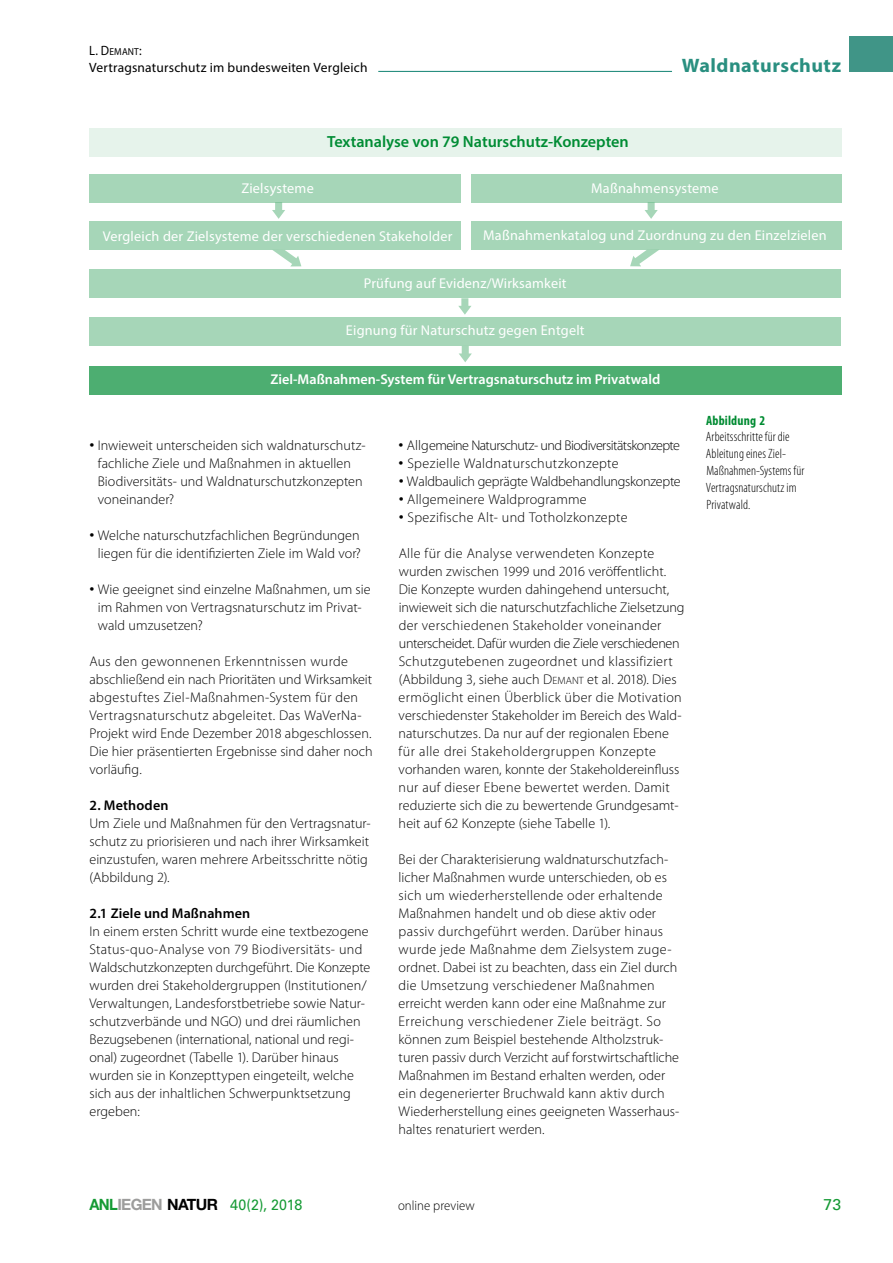
<style>
.page{position:relative;width:893px;height:1263px;background:#fff}
.page>*{position:absolute;margin:0;border:0;box-sizing:border-box;transform-origin:0 0}
.t1{font:700 19.5px "Myriad Pro";letter-spacing:.025em;color:#298f80}
.t2{font:600 16.2px "Myriad Pro";color:#008c34}
.t3{font:15.75px "Univers LT Std";color:#159a34}
.t4{font:15px "Univers LT Std";letter-spacing:-.005em;color:#159a34;scale:.95 1}
.t5{font:14.25px "Myriad Pro";letter-spacing:.015em;color:#fff}
.t6{font:600 14.25px "Myriad Pro";color:#fff}
.P1__Fließtext_2Sp{font:300 14.1px/18px "Myriad Pro";letter-spacing:.005em;color:#000}
.P1__Fließtext_2Sp-2{font:300 14.1px "Myriad Pro";letter-spacing:.025em;color:#000}
.P1__Fließtext_2Sp-3{font:300 14.1px "Myriad Pro";letter-spacing:-.035em;color:#000}
.P1__Fließtext_2Sp-4{font:300 14.1px "Myriad Pro";letter-spacing:-.02em;color:#000}
.P5__Bildlegende{font:300 condensed 13.5px/16.8px "Myriad Pro";letter-spacing:.005em;color:#000}
.t7{font:13.5px "Myriad Pro";letter-spacing:.015em;color:#000}
.t8{font:300 13.5px "Myriad Pro";letter-spacing:.005em;color:#000;scale:.95 1}
.t9{font:10.2px "Myriad Pro";letter-spacing:.015em;color:#000;scale:.93 1}
.s1{font-size:13.5px}
.s2{font-family:"Arial";font-weight:400}
.s3{font-weight:600}
.s4{font-style:inherit}
.s5{font-size:10.65px}
.s6{font-weight:700;color:#008b32}
.s7{font-family:"Helvetica Neue";font-weight:700;font-size:15.6px}
.s8{font-family:"Helvetica Neue";font-weight:700;font-size:15.6px;color:#9d9d9c}
.s9{font-family:"Helvetica Neue";font-weight:700;font-size:15.6px;color:#000}
</style>
<div class="page">
<hr style="left:378px;top:71px;width:294px;height:1px;background:#298f80">
<img style="left:89px;top:128px;width:753px;height:267px">
<div style="left:850px;top:36px;width:43px;height:36px;background:#409587"></div>
<div style="left:471px;top:174px;width:370px;height:28px;background:#a6d6b8"></div>
<div style="left:89px;top:174px;width:371px;height:28px;background:#a6d6b8"></div>
<div style="left:89px;top:221px;width:371px;height:29px;background:#a6d6b8"></div>
<div style="left:472px;top:221px;width:369px;height:29px;background:#a6d6b8"></div>
<div style="left:89px;top:269px;width:752px;height:29px;background:#a6d6b8"></div>
<div style="left:89px;top:317px;width:752px;height:29px;background:#a6d6b8"></div>
<div style="left:89px;top:366px;width:752px;height:28px;background:#4dae71"></div>
<div style="left:89px;top:128px;width:752px;height:29px;background:#e6f3eb"></div>
<svg style="left:644px;top:202px;width:14px;height:17px"></svg>
<svg style="left:272px;top:202px;width:13px;height:17px"></svg>
<svg style="left:272px;top:250px;width:29px;height:16px"></svg>
<svg style="left:630px;top:250px;width:29px;height:16px"></svg>
<svg style="left:458px;top:298px;width:13px;height:17px"></svg>
<svg style="left:459px;top:346px;width:13px;height:16px"></svg>
<p class="t9" style="left:89px;top:45px;width:58px"><span class="s1">L. D</span>EMANT<span class="s1">:</span></p>
<p class="t7" style="left:89px;top:59px;width:280px">Vertragsnaturschutz im bundesweiten Vergleich</p>
<p class="t2" style="left:327px;top:131px;width:303px">Textanalyse von 79 Naturschutz-Konzepten</p>
<h1 class="t1" style="left:682px;top:52px;width:161px">Waldnaturschutz</h1>
<p class="t5" style="left:241px;top:180px;width:74px">Zielsysteme</p>
<p class="t5" style="left:591px;top:180px;width:129px">Maßnahmensysteme</p>
<p class="t5" style="left:103px;top:227px;width:351px">Vergleich der Zielsysteme der verschiedenen Stakeholder</p>
<p class="t5" style="left:364px;top:275px;width:204px">Prüfung auf Evidenz/Wirksamkeit</p>
<p class="t5" style="left:346px;top:322px;width:240px">Eignung für Naturschutz gegen Entgelt</p>
<p class="t5" style="left:483px;top:226px;width:345px">Maßnahmenkatalog und Zuordnung zu den Einzelzielen</p>
<p class="t6" style="left:270px;top:370px;width:391px">Ziel-Maßnahmen-System für Vertragsnaturschutz im Privatwald</p>
<p class="P1__Fließtext_2Sp" style="left:98px;top:436px;width:270px;text-indent:-8px"><span class="s2">•</span> Inwieweit unterscheiden sich waldnaturschutz&shy;fachliche Ziele und Maßnahmen in aktuellen Biodiversitäts- und Waldnaturschutzkonzepten voneinander?</p>
<p class="P1__Fließtext_2Sp" style="left:89px;top:526px;width:273px;text-align:center"><span class="s2">•</span> Welche naturschutzfachlichen Begründungen liegen für die identifizierten Ziele im Wald vor?</p>
<p class="P1__Fließtext_2Sp" style="left:98px;top:580px;width:274px;text-indent:-8px"><span class="s2">•</span> Wie geeignet sind einzelne Maßnahmen, um sie im Rahmen von Vertragsnaturschutz im Privat&shy;wald umzusetzen?</p>
<p class="P1__Fließtext_2Sp" style="left:89px;top:652px;width:285px">Aus den gewonnenen Erkenntnissen wurde abschließend ein nach Prioritäten und Wirksamkeit abgestuftes Ziel-Maßnahmen-System für den Vertragsnaturschutz abgeleitet. Das WaVerNa-Projekt wird Ende Dezember 2018 abgeschlossen.<br>Die hier präsentierten Ergebnisse sind daher noch vorläufig.</p>
<p class="P1__Fließtext_2Sp" style="left:89px;top:796px;width:283px"><span class="s3">2. Methoden<br></span>Um Ziele und Maßnahmen für den Vertragsnatur&shy;schutz zu priorisieren und nach ihrer Wirksamkeit einzustufen, waren mehrere Arbeitsschritte nötig (Abbildung 2).</p>
<p class="P1__Fließtext_2Sp" style="left:89px;top:904px;width:282px"><span class="s3">2.1 Ziele und Maßnahmen<br></span>In einem ersten Schritt wurde eine textbezogene Status-quo-Analyse von 79 Biodiversitäts- und Waldschutzkonzepten durchgeführt. Die Konzepte wurden drei Stakeholdergruppen (Institutionen/ Verwaltungen, Landesforstbetriebe sowie Natur&shy;schutzverbände und NGO) und drei räumlichen Bezugsebenen (international, national und regi&shy;onal) zugeordnet (Tabelle 1). Darüber hinaus wurden sie in Konzepttypen eingeteilt, welche sich aus der inhaltlichen Schwerpunktsetzung ergeben:</p>
<p class="P1__Fließtext_2Sp-3" style="left:399px;top:437px;width:283px"><span class="s2">•</span> Allgemeine Naturschutz- und Biodiversitätskonzepte</p>
<p class="P1__Fließtext_2Sp-2" style="left:399px;top:455px;width:221px"><span class="s2">•</span> Spezielle Waldnaturschutzkonzepte</p>
<p class="P1__Fließtext_2Sp-4" style="left:399px;top:473px;width:284px"><span class="s2">•</span> Waldbaulich geprägte Waldbehandlungskonzepte</p>
<p class="P1__Fließtext_2Sp" style="left:399px;top:490px;width:190px"><span class="s2">•</span> Allgemeinere Waldprogramme</p>
<p class="P1__Fließtext_2Sp-2" style="left:399px;top:509px;width:230px"><span class="s2">•</span> Spezifische Alt- und Totholzkonzepte</p>
<p class="P1__Fließtext_2Sp" style="left:399px;top:544px;width:287px">Alle für die Analyse verwendeten Konzepte wurden zwischen 1999 und 2016 veröffentlicht.<br>Die Konzepte wurden dahingehend untersucht, inwieweit sich die naturschutzfachliche Zielsetzung der verschiedenen Stakeholder voneinander unterscheidet. Dafür wurden die Ziele verschiedenen Schutzgutebenen zugeordnet und klassifiziert (Abbildung 3, siehe auch <span class="s4">D</span> <span class="s5">EMANT</span> et al. 2018). Dies ermöglicht einen Überblick über die Motivation verschiedenster Stakeholder im Bereich des Wald&shy;naturschutzes. Da nur auf der regionalen Ebene für alle drei Stakeholdergruppen Konzepte vorhanden waren, konnte der Stakeholdereinfluss nur auf dieser Ebene bewertet werden. Damit reduzierte sich die zu bewertende Grundgesamt&shy;heit auf 62 Konzepte (siehe Tabelle 1).</p>
<p class="P1__Fließtext_2Sp" style="left:399px;top:850px;width:282px">Bei der Charakterisierung waldnaturschutzfach&shy;licher Maßnahmen wurde unterschieden, ob es sich um wiederherstellende oder erhaltende Maßnahmen handelt und ob diese aktiv oder passiv durchgeführt werden. Darüber hinaus wurde jede Maßnahme dem Zielsystem zuge&shy;ordnet. Dabei ist zu beachten, dass ein Ziel durch die Umsetzung verschiedener Maßnahmen erreicht werden kann oder eine Maßnahme zur Erreichung verschiedener Ziele beiträgt. So können zum Beispiel bestehende Altholzstruk&shy;turen passiv durch Verzicht auf forstwirtschaftliche Maßnahmen im Bestand erhalten werden, oder ein degenerierter Bruchwald kann aktiv durch Wiederherstellung eines geeigneten Wasserhaus&shy;haltes renaturiert werden.</p>
<p class="P5__Bildlegende" style="left:706px;top:412px;width:100px"><span class="s6">Abbildung 2<br></span>Arbeitsschritte für die<br>Ableitung eines Ziel-<br>Maßnahmen-Systems für<br>Vertragsnaturschutz im<br>Privatwald.</p>
<p class="t4" style="left:89px;top:1195px;width:226px"><span class="s7">ANL</span><span class="s8">IEGEN</span> <span class="s9">NATUR</span> 40(2), 2018</p>
<p class="t3" style="left:823px;top:1195px;width:19px">73</p>
<p class="t8" style="left:398px;top:1197px;width:82px">online preview</p>
</div>
